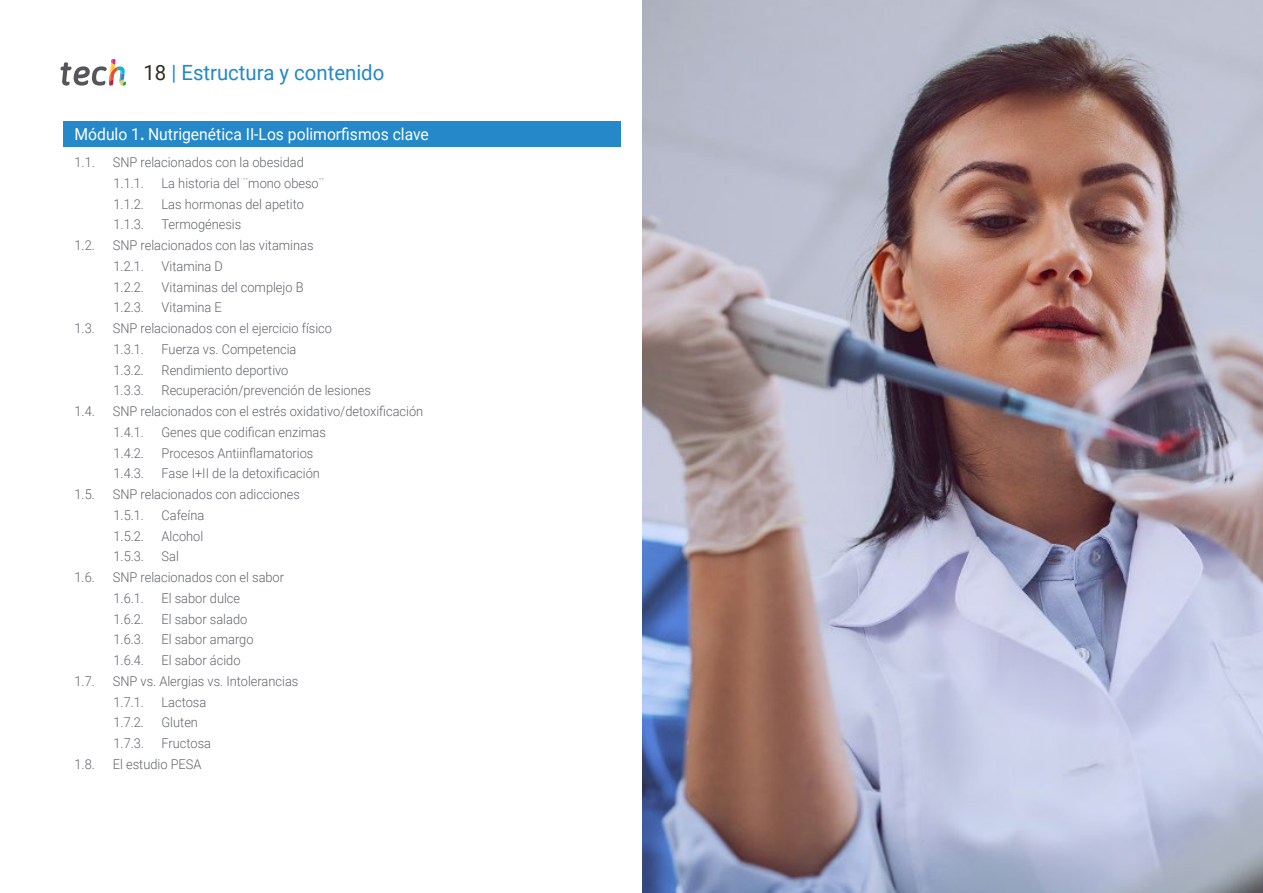
<style>
.page{position:relative;width:1263px;height:893px;background:#fff}
.page>*{position:absolute;margin:0;border:0;box-sizing:border-box;transform-origin:0 0}
.t1{font:21px "Roboto";color:#2488c9}
.t2{font:16.5px "Roboto";color:#fff;scale:.95 1}
.t3{font:300 13.5px/20.7px "Roboto";color:#61646a;scale:.95 1}
.s1{color:#312e20}
.s2{font-family:"Meta Pro";font-weight:500}
</style>
<div class="page">
<div style="left:63px;top:121px;width:558px;height:25px;background:#2488c9"></div>
<img style="left:642px;top:0;width:621px;height:893px">
<svg style="left:61px;top:59px;width:65px;height:27px"></svg>
<h1 class="t1" style="left:144px;top:57px;width:242px"><span class="s1">18</span> | Estructura y contenido</h1>
<p class="t2" style="left:75px;top:123px;width:374px">Módulo 1<span class="s2">.</span> Nutrigenética II-Los polimorfismos clave</p>
<p class="t3" style="left:75px;top:151px;width:23px">1.1.</p>
<p class="t3" style="left:113px;top:151px;width:203px">SNP relacionados con la obesidad<br>1.1.1.</p>
<p class="t3" style="left:162px;top:172px;width:173px">La historia del ¨mono obeso¨</p>
<p class="t3" style="left:114px;top:193px;width:34px">1.1.2.</p>
<p class="t3" style="left:162px;top:193px;width:151px">Las hormonas del apetito</p>
<p class="t3" style="left:114px;top:214px;width:34px">1.1.3.</p>
<p class="t3" style="left:162px;top:214px;width:85px">Termogénesis</p>
<p class="t3" style="left:75px;top:234px;width:23px">1.2.</p>
<p class="t3" style="left:113px;top:234px;width:213px">SNP relacionados con las vitaminas<br>1.2.1.</p>
<p class="t3" style="left:162px;top:255px;width:66px">Vitamina D</p>
<p class="t3" style="left:114px;top:276px;width:34px">1.2.2.</p>
<p class="t3" style="left:162px;top:276px;width:151px">Vitaminas del complejo B</p>
<p class="t3" style="left:114px;top:297px;width:34px">1.2.3.</p>
<p class="t3" style="left:162px;top:297px;width:65px">Vitamina E</p>
<p class="t3" style="left:75px;top:317px;width:23px">1.3.</p>
<p class="t3" style="left:113px;top:317px;width:232px">SNP relacionados con el ejercicio físico<br>1.3.1.</p>
<p class="t3" style="left:162px;top:338px;width:143px">Fuerza vs. Competencia</p>
<p class="t3" style="left:114px;top:359px;width:34px">1.3.2.</p>
<p class="t3" style="left:162px;top:359px;width:135px">Rendimiento deportivo</p>
<p class="t3" style="left:114px;top:380px;width:34px">1.3.3.</p>
<p class="t3" style="left:162px;top:380px;width:222px">Recuperación/prevención de lesiones</p>
<p class="t3" style="left:75px;top:400px;width:23px">1.4.</p>
<p class="t3" style="left:113px;top:400px;width:328px">SNP relacionados con el estrés oxidativo/detoxificación<br>1.4.1.</p>
<p class="t3" style="left:162px;top:421px;width:175px">Genes que codifican enzimas</p>
<p class="t3" style="left:114px;top:442px;width:34px">1.4.2.</p>
<p class="t3" style="left:162px;top:442px;width:161px">Procesos Antiinflamatorios</p>
<p class="t3" style="left:114px;top:463px;width:34px">1.4.3.</p>
<p class="t3" style="left:162px;top:463px;width:168px">Fase I+II de la detoxificación</p>
<p class="t3" style="left:75px;top:483px;width:23px">1.5.</p>
<p class="t3" style="left:113px;top:483px;width:198px">SNP relacionados con adicciones<br>1.5.1.</p>
<p class="t3" style="left:162px;top:504px;width:46px">Cafeína</p>
<p class="t3" style="left:114px;top:525px;width:34px">1.5.2.</p>
<p class="t3" style="left:162px;top:525px;width:45px">Alcohol</p>
<p class="t3" style="left:114px;top:546px;width:34px">1.5.3.</p>
<p class="t3" style="left:162px;top:546px;width:20px">Sal</p>
<p class="t3" style="left:75px;top:566px;width:23px">1.6.</p>
<p class="t3" style="left:113px;top:566px;width:182px">SNP relacionados con el sabor<br>1.6.1.</p>
<p class="t3" style="left:162px;top:587px;width:84px">El sabor dulce</p>
<p class="t3" style="left:114px;top:608px;width:34px">1.6.2.</p>
<p class="t3" style="left:162px;top:608px;width:92px">El sabor salado</p>
<p class="t3" style="left:114px;top:629px;width:34px">1.6.3.</p>
<p class="t3" style="left:162px;top:629px;width:98px">El sabor amargo</p>
<p class="t3" style="left:114px;top:649px;width:34px">1.6.4.</p>
<p class="t3" style="left:162px;top:649px;width:85px">El sabor ácido</p>
<p class="t3" style="left:75px;top:670px;width:23px">1.7.</p>
<p class="t3" style="left:113px;top:670px;width:197px">SNP vs. Alergias vs. Intolerancias<br>1.7.1.</p>
<p class="t3" style="left:162px;top:691px;width:49px">Lactosa</p>
<p class="t3" style="left:114px;top:712px;width:34px">1.7.2.</p>
<p class="t3" style="left:162px;top:712px;width:40px">Gluten</p>
<p class="t3" style="left:114px;top:732px;width:34px">1.7.3.</p>
<p class="t3" style="left:162px;top:732px;width:54px">Fructosa</p>
<p class="t3" style="left:75px;top:753px;width:23px">1.8.</p>
<p class="t3" style="left:113px;top:753px;width:95px">El estudio PESA</p>
</div>
